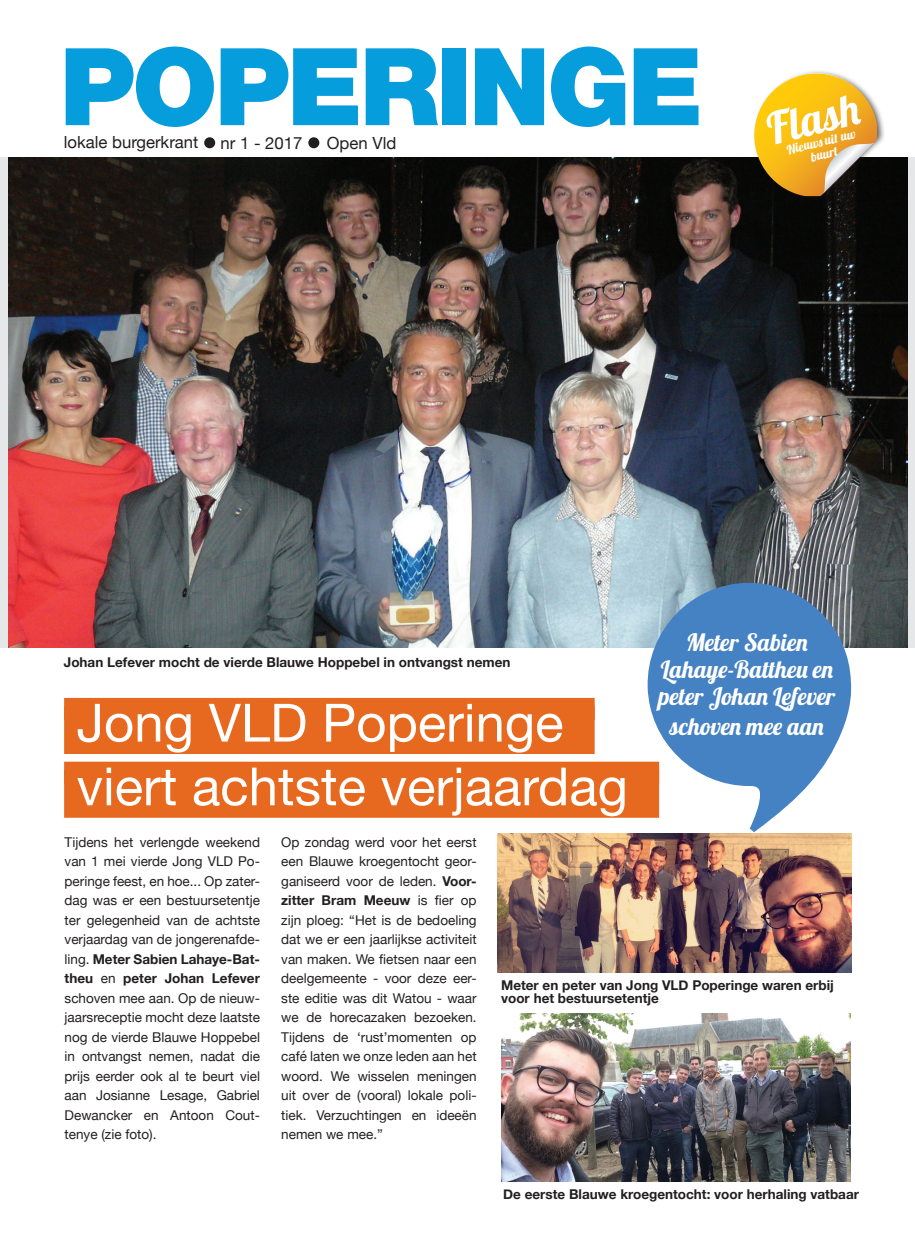
<style>
.page{position:relative;width:915px;height:1255px;background:#fff}
.page>*{position:absolute;margin:0;border:0;box-sizing:border-box;transform-origin:0 0}
.t1{font:900 107.55px "Helvetica Neue";letter-spacing:-.03em;color:#069ddc}
.t2{font:52.8px/63.8px "Helvetica Neue";color:#fff}
.t3{font:43.8px "Lobster 1.4";color:#fff}
.t4{font:24px/27px "Lobster 1.4";letter-spacing:.02em;color:#fff;text-align:center}
.t5{font:16.65px "Helvetica Neue";color:#231f20}
.t6{font:13.5px/19.5px "Helvetica Neue";color:#231f20;text-align:justify}
.t7{font:700 13.5px/13.5px "Helvetica Neue";color:#231f20}
.t8{font:12.9px/12.9px "Lobster 1.4";color:#fff;text-align:center}
.s1{font-weight:700}
</style>
<div class="page">
<img style="left:9px;top:157px;width:898px;height:490px">
<div style="left:64px;top:705px;width:530px;height:49px;background:#e7691f"></div>
<div style="left:64px;top:698px;width:530px;height:22px;background:#e7691f"></div>
<div style="left:64px;top:769px;width:595px;height:48px;background:#e7691f"></div>
<div style="left:64px;top:761px;width:595px;height:22px;background:#e7691f"></div>
<svg style="left:646px;top:581px;width:205px;height:251px;fill:#4582c3"></svg>
<div style="left:752px;top:69px;width:133px;height:133px;background:#231f20;opacity:.75"></div>
<svg style="left:754px;top:73px;width:122px;height:123px;background:#d3a73b"></svg>
<div style="left:204px;top:137px;width:11px;height:11px;background:#231f20;border-radius:50%"></div>
<div style="left:308px;top:137px;width:11px;height:11px;background:#231f20;border-radius:50%"></div>
<img style="left:501px;top:1013px;width:349px;height:168px">
<img style="left:497px;top:833px;width:353px;height:139px">
<h1 class="t1" style="left:60px;top:23px;width:645px">POPERINGE</h1>
<p class="t5" style="left:64px;top:130px;width:136px">lokale burgerkrant</p>
<p class="t5" style="left:220px;top:131px;width:83px">nr 1 - 2017</p>
<p class="t5" style="left:327px;top:131px;width:71px">Open Vld</p>
<h3 class="t3" style="left:760px;top:103px;width:95px;rotate:-14deg">Flash</h3>
<p class="t8" style="left:785px;top:144px;width:72px;rotate:-14deg">Nieuws uit uw buurt</p>
<p class="t7" style="left:64px;top:656px;width:448px">Johan Lefever mocht de vierde Blauwe Hoppebel in ontvangst nemen</p>
<h2 class="t2" style="left:77px;top:694px;width:552px">Jong VLD Poperinge viert achtste verjaardag</h2>
<h3 class="t4" style="left:658px;top:628px;width:178px">Meter Sabien<br>Lahaye-Battheu en peter Johan Lefever</h3>
<h3 class="t4" style="left:669px;top:712px;width:155px">schoven mee aan</h3>
<p class="t6" style="left:65px;top:832px;width:197px">Tijdens het verlengde weekend van 1 mei vierde Jong VLD Po&shy;peringe feest, en hoe... Op zater&shy;dag was er een bestuursetentje ter gelegenheid van de achtste verjaardag van de jongerenafde&shy;ling. <span class="s1">Meter Sabien Lahaye-Bat&shy;theu</span> en <span class="s1">peter Johan Lefever </span>schoven mee aan. Op de nieuw&shy;jaarsreceptie mocht deze laatste nog de vierde Blauwe Hoppebel in ontvangst nemen, nadat die prijs eerder ook al te beurt viel aan Josianne Lesage, Gabriel Dewancker en Antoon Cout&shy;tenye (zie foto).</p>
<p class="t6" style="left:281px;top:832px;width:197px">Op zondag werd voor het eerst een Blauwe kroegentocht geor&shy;ganiseerd voor de leden. <span class="s1">Voor&shy;zitter Bram Meeuw</span> is fier op zijn ploeg: “Het is de bedoeling dat we er een jaarlijkse activiteit van maken. We fietsen naar een deelgemeente - voor deze eer&shy;ste editie was dit Watou - waar we de horecazaken bezoeken.<br>Tijdens de ‘rust’momenten op café laten we onze leden aan het woord. We wisselen meningen uit over de (vooral) lokale poli&shy;tiek. Verzuchtingen en ideeën nemen we mee.”</p>
<p class="t7" style="left:501px;top:978px;width:334px">Meter en peter van Jong VLD Poperinge waren erbij voor het bestuursetentje</p>
<p class="t7" style="left:503px;top:1187px;width:357px">De eerste Blauwe kroegentocht: voor herhaling vatbaar</p>
</div>
